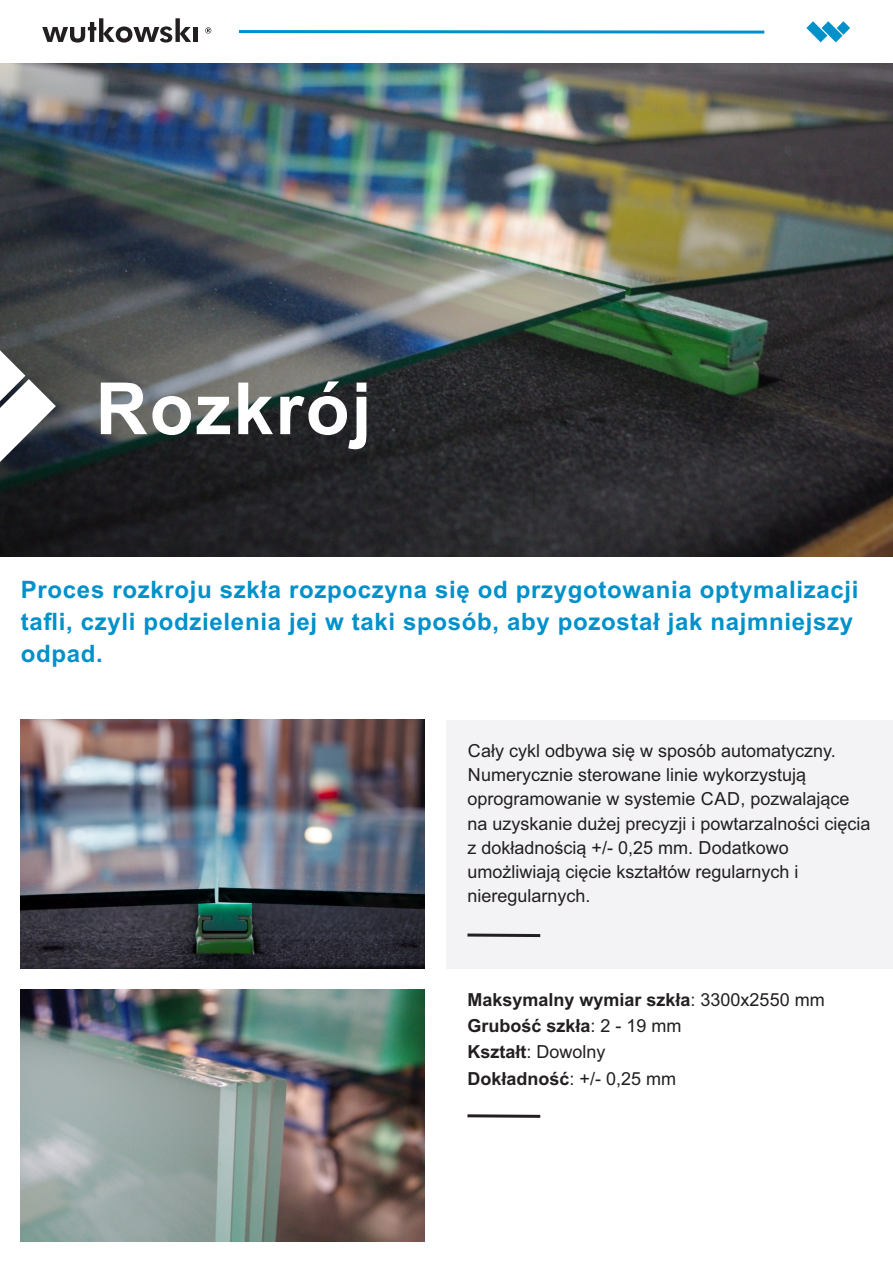
<style>
.page{position:relative;width:893px;height:1263px;background:#fff}
.page>*{position:absolute;margin:0;border:0;box-sizing:border-box;transform-origin:0 0}
.t1{font:700 72px "Arial";letter-spacing:.03em;color:#fff}
.t2{font:700 24px/32.1px "Arial";letter-spacing:.03em;color:#0091ca}
.t3{font:18px/24.2px "Arial";color:#231f20}
.t4{font:700 18px/26.1px "Arial";color:#231f20}
.s1{font-weight:400}
</style>
<div class="page">
<svg style="left:806px;top:21px;width:44px;height:21px"></svg>
<svg style="left:238px;top:30px;width:527px;height:4px;background:#40acd7"></svg>
<img style="left:0;top:64px;width:893px;height:492px">
<svg style="left:0;top:349px;width:56px;height:115px"></svg>
<div style="left:446px;top:720px;width:447px;height:248px;background:#f3f3f5"></div>
<img style="left:21px;top:720px;width:404px;height:248px">
<img style="left:21px;top:990px;width:404px;height:252px">
<svg style="left:467px;top:933px;width:74px;height:5px"></svg>
<svg style="left:467px;top:1114px;width:74px;height:4px"></svg>
<svg style="left:205px;top:27px;width:6px;height:7px"></svg>
<svg style="left:42px;top:18px;width:149px;height:25px"></svg>
<div style="left:193px;top:27px;width:5px;height:15px;background:#231f20"></div>
<h1 class="t1" style="left:96px;top:382px;width:278px">Rozkrój</h1>
<h2 class="t2" style="left:21px;top:576px;width:839px">Proces rozkroju szkła rozpoczyna się od przygotowania optymalizacji tafli, czyli podzielenia jej w taki sposób, aby pozostał jak najmniejszy odpad.</h2>
<p class="t3" style="left:467px;top:740px;width:405px">Cały cykl odbywa się w sposób automatyczny.<br>Numerycznie sterowane linie wykorzystują oprogramowanie w systemie CAD, pozwalające na uzyskanie dużej precyzji i powtarzalności cięcia z dokładnością +/- 0,25 mm. Dodatkowo umożliwiają cięcie kształtów regularnych i nieregularnych.</p>
<p class="t4" style="left:467px;top:988px;width:359px">Maksymalny wymiar szkła<span class="s1">: 3300x2550 mm</span></p>
<p class="t4" style="left:467px;top:1014px;width:216px">Grubość szkła<span class="s1">: 2 - 19 mm<br></span>Kształt<span class="s1">: Dowolny</span></p>
<p class="t4" style="left:467px;top:1067px;width:210px">Dokładność<span class="s1">: +/- 0,25 mm</span></p>
</div>
